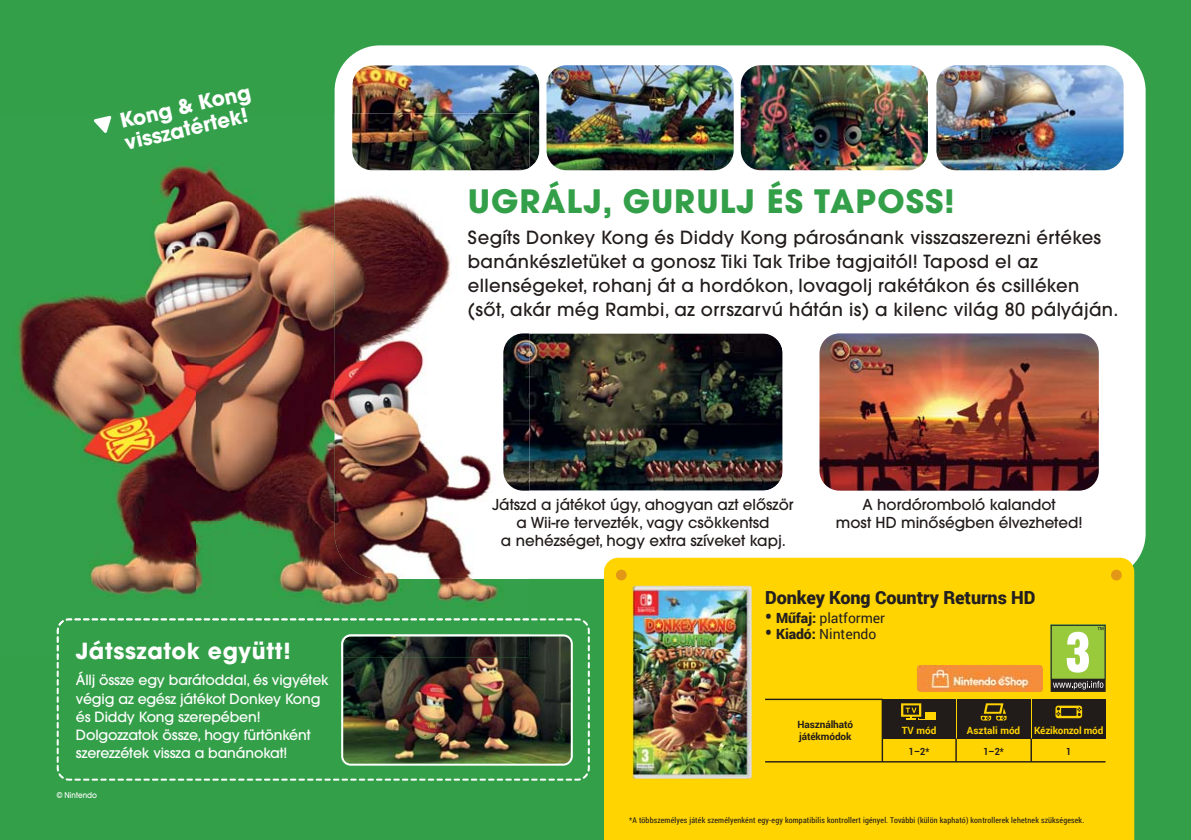
<style>
.page{position:relative;width:1191px;height:840px;background:#fff}
.page>*{position:absolute;margin:0;border:0;box-sizing:border-box;transform-origin:0 0}
.t1{font:700 32px "ITC Avant Garde Pro";letter-spacing:.03em;color:#349f49}
.t2{font:700 22px "ITC Avant Garde Pro";letter-spacing:.03em;color:#fff}
.t3{font:700 20px/22px "ITC Avant Garde Pro";color:#fff}
.t4{font:500 18px/24px "ITC Avant Garde Pro";letter-spacing:.02em;color:#211b1a}
.t5{font:900 18px "Roboto";letter-spacing:-.005em;color:#231f20}
.t6{font:500 15px/18px "ITC Avant Garde Pro";color:#211b1a;text-align:center}
.t7{font:500 14px/18px "ITC Avant Garde Pro";letter-spacing:-.01em;color:#fff}
.t8{font:14px "Roboto";letter-spacing:-.005em;color:#231f20}
.t9{font:700 10px "Roboto";letter-spacing:-.01em;color:#ffd400}
.t10{font:700 10px/12px "Roboto";letter-spacing:-.01em;color:#211b1a}
.t11{font:700 10px "Roboto";letter-spacing:-.01em;color:#211b1a;scale:.9 1}
.t12{font:8px "Roboto Condensed";letter-spacing:.02em;color:#211b1a}
.t13{font:500 8px "ITC Avant Garde Pro";color:#fff;scale:.9 1}
.s1{font-weight:900;font-size:18px}
.s2{font-weight:900}
</style>
<div class="page">
<div style="left:0;top:0;width:1191px;height:839px;background:#349f49"></div>
<div style="left:334px;top:45px;width:811px;height:533px;background:#fff;border-radius:45px"></div>
<div style="left:604px;top:557px;width:530px;height:282px;background:#ffd400"></div>
<div style="left:1111px;top:569px;width:10px;height:11px;background:#e29717;border-radius:50%"></div>
<div style="left:616px;top:569px;width:10px;height:11px;background:#e29717;border-radius:50%"></div>
<img style="left:632px;top:585px;width:119px;height:193px">
<img style="left:529px;top:333px;width:253px;height:157px">
<img style="left:819px;top:333px;width:279px;height:157px;border-radius:20px">
<img style="left:352px;top:65px;width:187px;height:103px">
<img style="left:546px;top:65px;width:187px;height:105px;border-radius:20px">
<img style="left:740px;top:65px;width:188px;height:105px;border-radius:20px">
<img style="left:936px;top:65px;width:187px;height:105px;border-radius:20px">
<svg style="left:57px;top:618px;width:533px;height:162px"></svg>
<img style="left:339px;top:634px;width:234px;height:131px">
<img style="left:18px;top:165px;width:316px;height:356px">
<img style="left:56px;top:521px;width:141px;height:136px">
<img style="left:197px;top:521px;width:199px;height:98px">
<img style="left:396px;top:578px;width:133px;height:27px">
<img style="left:334px;top:113px;width:195px;height:465px">
<img style="left:352px;top:113px;width:177px;height:57px">
<img style="left:58px;top:619px;width:376px;height:38px">
<img style="left:57px;top:636px;width:2px;height:21px">
<img style="left:298px;top:618px;width:231px;height:2px">
<img style="left:57px;top:618px;width:15px;height:16px">
<img style="left:341px;top:634px;width:188px;height:23px">
<svg style="left:1050px;top:624px;width:55px;height:67px;background:#96b35c"></svg>
<img style="left:917px;top:664px;width:125px;height:27px">
<svg style="left:93px;top:115px;width:19px;height:18px"></svg>
<div style="left:881px;top:698px;width:74px;height:40px;background:#211b1a"></div>
<svg style="left:901px;top:703px;width:35px;height:16px"></svg>
<div style="left:956px;top:698px;width:74px;height:40px;background:#211b1a"></div>
<svg style="left:980px;top:703px;width:26px;height:17px"></svg>
<div style="left:1032px;top:698px;width:73px;height:40px;background:#211b1a"></div>
<svg style="left:1055px;top:705px;width:27px;height:12px"></svg>
<hr style="left:765px;top:760px;width:340px;height:2px;background:#211b1a">
<hr style="left:765px;top:698px;width:117px;height:1px;background:#211b1a">
<svg style="left:955px;top:738px;width:1px;height:23px"></svg>
<hr style="left:881px;top:699px;width:2px;height:62px;background:#211b1a">
<hr style="left:1030px;top:738px;width:2px;height:23px;background:#211b1a">
<p class="t3" style="left:118px;top:112px;width:135px;rotate:-13deg">Kong &amp; Kong visszatértek!</p>
<p class="t2" style="left:76px;top:640px;width:216px">Játsszatok együtt!</p>
<p class="t7" style="left:76px;top:672px;width:254px">Állj össze egy barátoddal, és vigyétek végig az egész játékot Donkey Kong és Diddy Kong szerepében!<br>Dolgozzatok össze, hogy fürtönként szerezzétek vissza a banánokat!</p>
<p class="t13" style="left:57px;top:790px;width:46px">© Nintendo</p>
<h1 class="t1" style="left:468px;top:186px;width:488px">UGRÁLJ, GURULJ ÉS TAPOSS!</h1>
<p class="t4" style="left:468px;top:226px;width:652px">Segíts Donkey Kong és Diddy Kong párosánank visszaszerezni értékes banánkészletüket a gonosz Tiki Tak Tribe tagjaitól! Taposd el az ellenségeket, rohanj át a hordókon, lovagolj rakétákon és csilléken (sőt, akár még Rambi, az orrszarvú hátán is) a kilenc világ 80 pályáján.</p>
<p class="t6" style="left:492px;top:496px;width:303px">Játszd a játékot úgy, ahogyan azt először a Wii-re tervezték, vagy csökkentsd<br>a nehézséget, hogy extra szíveket kapj.</p>
<p class="t6" style="left:835px;top:496px;width:248px">A hordóromboló kalandot<br>most HD minőségben élvezheted!</p>
<p class="t5" style="left:765px;top:585px;width:272px">Donkey Kong Country Returns HD</p>
<p class="t8" style="left:765px;top:608px;width:121px"><span class="s1">•</span> <span class="s2">Műfaj:</span> platformer</p>
<p class="t8" style="left:765px;top:624px;width:113px"><span class="s1">•</span> <span class="s2">Kiadó:</span> Nintendo</p>
<p class="t10" style="left:797px;top:718px;width:57px">Használható játékmódok</p>
<p class="t9" style="left:901px;top:723px;width:36px">TV mód</p>
<p class="t9" style="left:967px;top:723px;width:55px">Asztali mód</p>
<p class="t9" style="left:1034px;top:723px;width:71px">Kézikonzol mód</p>
<p class="t11" style="left:909px;top:744px;width:24px">1–2*</p>
<p class="t11" style="left:983px;top:744px;width:24px">1–2*</p>
<p class="t11" style="left:1066px;top:744px;width:7px">1</p>
<p class="t12" style="left:629px;top:813px;width:456px">*A többszemélyes játék személyenként egy-egy kompatibilis kontrollert igényel. További (külön kapható) kontrollerek lehetnek szükségesek.</p>
</div>
